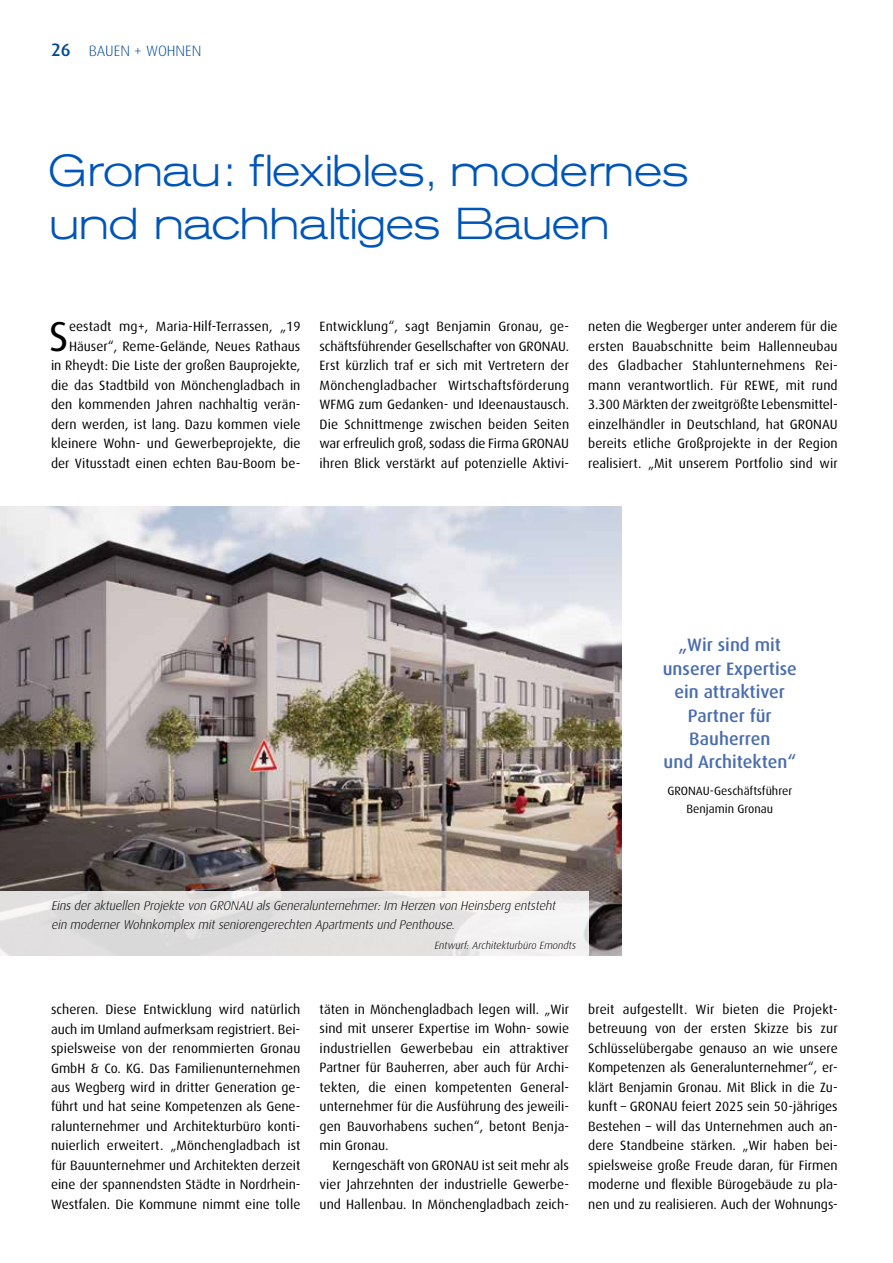
<style>
.page{position:relative;width:893px;height:1263px;background:#fff}
.page>*{position:absolute;margin:0;border:0;box-sizing:border-box;transform-origin:0 0}
.t1{font:45px/52.5px "Akz Ext Lig";letter-spacing:-.01em;color:#0055b8}
.t2{font:41.85px "Dax";color:#000}
.t3{font:500 18px/23.4px "Dax";color:#4a6dad;text-align:center}
.t4{font:300 15px "Dax";color:#004a93}
.t5{font:13.5px/19.5px "Dax";letter-spacing:.005em;color:#000;text-align:justify}
.t6{font:italic 300 12.75px/19.5px "Dax";color:#000}
.t7{font:12px/18px "Dax";color:#000;text-align:center}
.t8{font:italic 300 10.5px "Dax";color:#000}
.s1{font-weight:500;font-size:18px}
</style>
<div class="page">
<img style="left:0;top:507px;width:622px;height:448px">
<div style="left:0;top:891px;width:588px;height:67px;background:linear-gradient(to right,#dad9d9,#f0efee)"></div>
<p class="t4" style="left:51px;top:43px;width:152px"><span class="s1">26</span> BAUEN + WOHNEN</p>
<h1 class="t1" style="left:50px;top:145px;width:641px">Gronau: flexibles, modernes und nachhaltiges Bauen</h1>
<p class="t5" style="left:51px;top:317px;width:251px;text-align:right">eestadt mg+, Maria-Hilf-Terrassen, „19<br>Häuser“, Reme-Gelände, Neues Rathaus<br>in Rheydt: Die Liste der großen Bauprojekte, die das Stadtbild von Mönchengladbach in den kommenden Jahren nachhaltig verän&shy;dern werden, ist lang. Dazu kommen viele kleinere Wohn- und Gewerbeprojekte, die der Vitusstadt einen echten Bau-Boom be-</p>
<h2 class="t2" style="left:49px;top:313px;width:21px">S</h2>
<p class="t5" style="left:320px;top:317px;width:251px">Entwicklung“, sagt Benjamin Gronau, ge&shy;schäftsführender Gesellschafter von GRONAU.<br>Erst kürzlich traf er sich mit Vertretern der Mönchengladbacher Wirtschaftsförderung WFMG zum Gedanken- und Ideenaustausch.<br>Die Schnittmenge zwischen beiden Seiten war erfreulich groß, sodass die Firma GRONAU ihren Blick verstärkt auf potenzielle Aktivi-</p>
<p class="t5" style="left:588px;top:317px;width:251px">neten die Wegberger unter anderem für die ersten Bauabschnitte beim Hallenneubau des Gladbacher Stahlunternehmens Rei&shy;mann verantwortlich. Für REWE, mit rund 3.300 Märkten der zweitgrößte Lebensmittel&shy;einzelhändler in Deutschland, hat GRONAU bereits etliche Großprojekte in der Region realisiert. „Mit unserem Portfolio sind wir</p>
<h3 class="t3" style="left:663px;top:634px;width:136px">„Wir sind mit unserer Expertise ein attraktiver<br>Partner für<br>Bauherren<br>und Architekten“</h3>
<p class="t7" style="left:667px;top:782px;width:126px">GRONAU-Geschäftsführer<br>Benjamin Gronau</p>
<p class="t6" style="left:51px;top:896px;width:508px">Einsderaktuellen Projekte von GRONAU alsGeneralunternehmer:Im Herzen von Heinsberg entsteht ein modernerWohnkomplex mitseniorengerechten Apartmentsund Penthouse.</p>
<p class="t8" style="left:434px;top:939px;width:145px">Entwurf: Architekturbüro Emondts</p>
<p class="t5" style="left:51px;top:1000px;width:251px">scheren. Diese Entwicklung wird natürlich auch im Umland aufmerksam registriert. Bei&shy;spielsweise von der renommierten Gronau GmbH &amp; Co. KG. Das Familienunternehmen aus Wegberg wird in dritter Generation ge&shy;führt und hat seine Kompetenzen als Gene&shy;ralunternehmer und Architekturbüro konti&shy;nuierlich erweitert. „Mönchengladbach ist für Bauunternehmer und Architekten derzeit eine der spannendsten Städte in Nordrhein-Westfalen. Die Kommune nimmt eine tolle</p>
<p class="t5" style="left:320px;top:999px;width:251px">täten in Mönchengladbach legen will. „Wir sind mit unserer Expertise im Wohn- sowie industriellen Gewerbebau ein attraktiver Partner für Bauherren, aber auch für Archi&shy;tekten, die einen kompetenten General&shy;unternehmer für die Ausführung des jeweili&shy;gen Bauvorhabens suchen“, betont Benja&shy;min Gronau.</p>
<p class="t5" style="left:320px;top:1155px;width:251px;text-indent:13px">Kerngeschäft von GRONAU ist seit mehr als vier Jahrzehnten der industrielle Gewerbe&shy;und Hallenbau. In Mönchengladbach zeich-</p>
<p class="t5" style="left:588px;top:999px;width:251px;text-align:left">breit aufgestellt. Wir bieten die Projekt&shy;betreuung von der ersten Skizze bis zur Schlüsselübergabe genauso an wie unsere Kompetenzen als Generalunternehmer“, er&shy;klärt Benjamin Gronau. Mit Blick in die Zu&shy;kunft – GRONAU feiert 2025 sein 50-jähriges Bestehen – will das Unternehmen auch an&shy;dere Standbeine stärken. „Wir haben bei&shy;spielsweise große Freude daran, für Firmen moderne und flexible Bürogebäude zu pla&shy;nen und zu realisieren. Auch der Wohnungs-</p>
</div>
